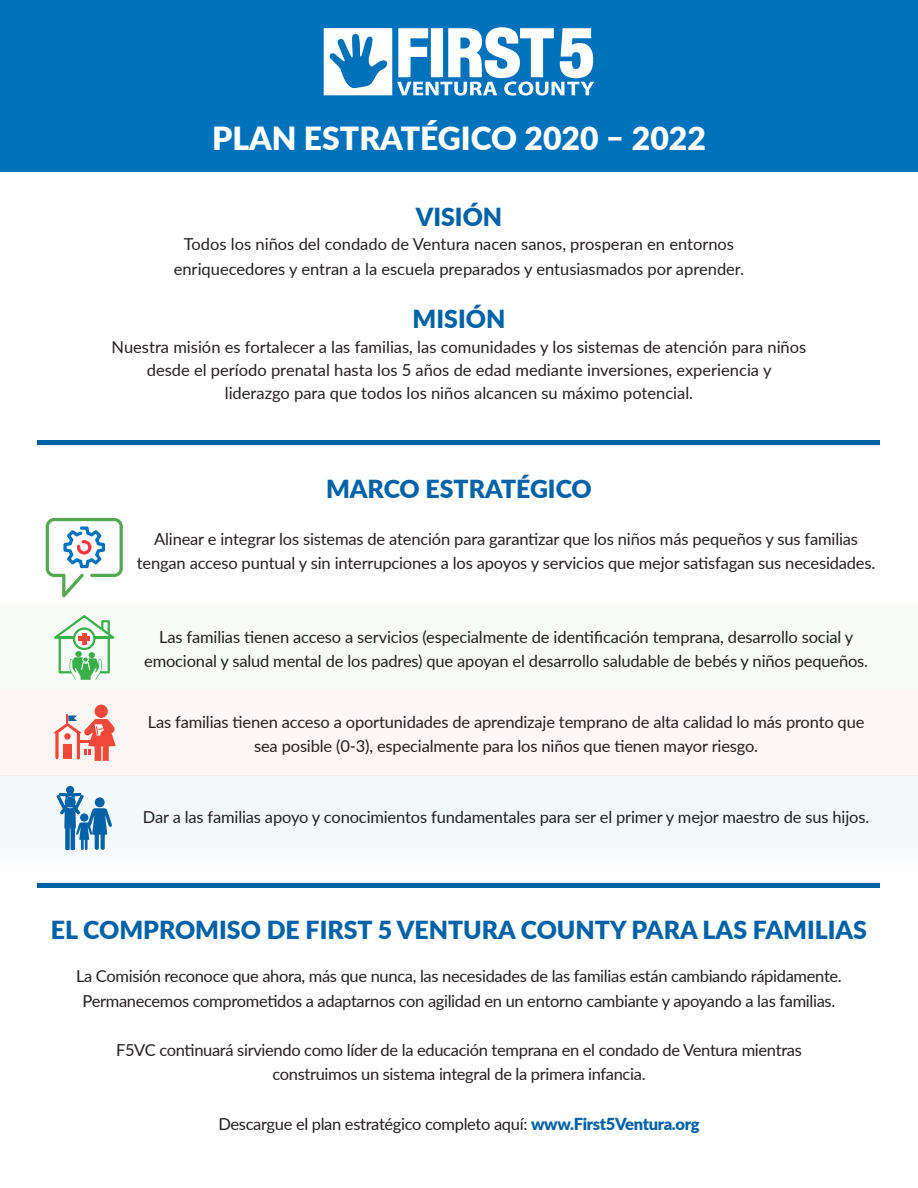
<style>
.page{position:relative;width:918px;height:1188px;background:#fff}
.page>*{position:absolute;margin:0;border:0;box-sizing:border-box;transform-origin:0 0}
.t1{font:900 31.95px "Lato";color:#fff}
.t2{font:900 24.9px "Lato";color:#0162a7}
.t3{font:16.5px/24.5px "Lato";letter-spacing:-.01em;color:#231f20;text-align:center}
.s1{font-weight:900;color:#0162a7}
</style>
<div class="page">
<div style="left:0;top:605px;width:918px;height:85px;background:#f7faf6"></div>
<div style="left:0;top:690px;width:918px;height:85px;background:#fef5f5"></div>
<div style="left:0;top:775px;width:918px;height:108px;background:#f3f8fb"></div>
<div style="left:0;top:0;width:918px;height:171px;background:#0072bc"></div>
<svg style="left:324px;top:27px;width:270px;height:69px"></svg>
<hr style="left:38px;top:441px;width:842px;height:4px;background:#0162a7">
<svg style="left:46px;top:518px;width:77px;height:79px"></svg>
<div style="left:95px;top:705px;width:13px;height:13px;background:#ef483b;border-radius:50%"></div>
<svg style="left:53px;top:715px;width:63px;height:46px"></svg>
<div style="left:64px;top:733px;width:7px;height:7px;background:#ef483b;border-radius:50%"></div>
<svg style="left:56px;top:786px;width:56px;height:64px"></svg>
<div style="left:95px;top:797px;width:10px;height:10px;background:#0162a7;border-radius:50%"></div>
<div style="left:80px;top:813px;width:8px;height:9px;background:#0162a7;border-radius:50%"></div>
<svg style="left:54px;top:615px;width:61px;height:65px"></svg>
<div style="left:38px;top:883px;width:842px;height:5px;background:#0162a7"></div>
<p class="t1" style="left:212px;top:114px;width:495px">PLAN ESTRATÉGICO 2020 – 2022</p>
<p class="t2" style="left:416px;top:198px;width:88px">VISIÓN</p>
<p class="t3" style="left:184px;top:231px;width:552px">Todos los niños del condado de Ventura nacen sanos, prosperan en entornos</p>
<p class="t3" style="left:174px;top:256px;width:572px">enriquecedores y entran a la escuela preparados y entusiasmados por aprender.</p>
<p class="t2" style="left:413px;top:301px;width:94px">MISIÓN</p>
<p class="t3" style="left:112px;top:335px;width:696px;line-height:23px">Nuestra misión es fortalecer a las familias, las comunidades y los sistemas de atención para niños desde el período prenatal hasta los 5 años de edad mediante inversiones, experiencia y</p>
<p class="t3" style="left:225px;top:380px;width:470px">liderazgo para que todos los niños alcancen su máximo potencial.</p>
<p class="t2" style="left:326px;top:470px;width:267px">MARCO ESTRATÉGICO</p>
<p class="t3" style="left:137px;top:526px;width:740px">Alinear e integrar los sistemas de atención para garantizar que los niños más pequeños y sus familias tengan acceso puntual y sin interrupciones a los apoyos y servicios que mejor satisfagan sus necesidades.</p>
<p class="t3" style="left:144px;top:624px;width:725px">Las familias tienen acceso a servicios (especialmente de identificación temprana, desarrollo social y emocional y salud mental de los padres) que apoyan el desarrollo saludable de bebés y niños pequeños.</p>
<p class="t3" style="left:148px;top:709px;width:718px">Las familias tienen acceso a oportunidades de aprendizaje temprano de alta calidad lo más pronto que sea posible (0-3), especialmente para los niños que tienen mayor riesgo.</p>
<p class="t3" style="left:143px;top:804px;width:728px">Dar a las familias apoyo y conocimientos fundamentales para ser el primer y mejor maestro de sus hijos.</p>
<p class="t2" style="left:51px;top:911px;width:818px">EL COMPROMISO DE FIRST 5 VENTURA COUNTY PARA LAS FAMILIAS</p>
<p class="t3" style="left:76px;top:964px;width:767px">La Comisión reconoce que ahora, más que nunca, las necesidades de las familias están cambiando rápidamente.<br>Permanecemos comprometidos a adaptarnos con agilidad en un entorno cambiante y apoyando a las familias.</p>
<p class="t3" style="left:116px;top:1037px;width:687px">F5VC continuará sirviendo como líder de la educación temprana en el condado de Ventura mientras</p>
<p class="t3" style="left:272px;top:1061px;width:375px">construimos un sistema integral de la primera infancia.</p>
<p class="t3" style="left:218px;top:1111px;width:483px">Descargue el plan estratégico completo aquí: <span class="s1">www.First5Ventura.org</span></p>
</div>
